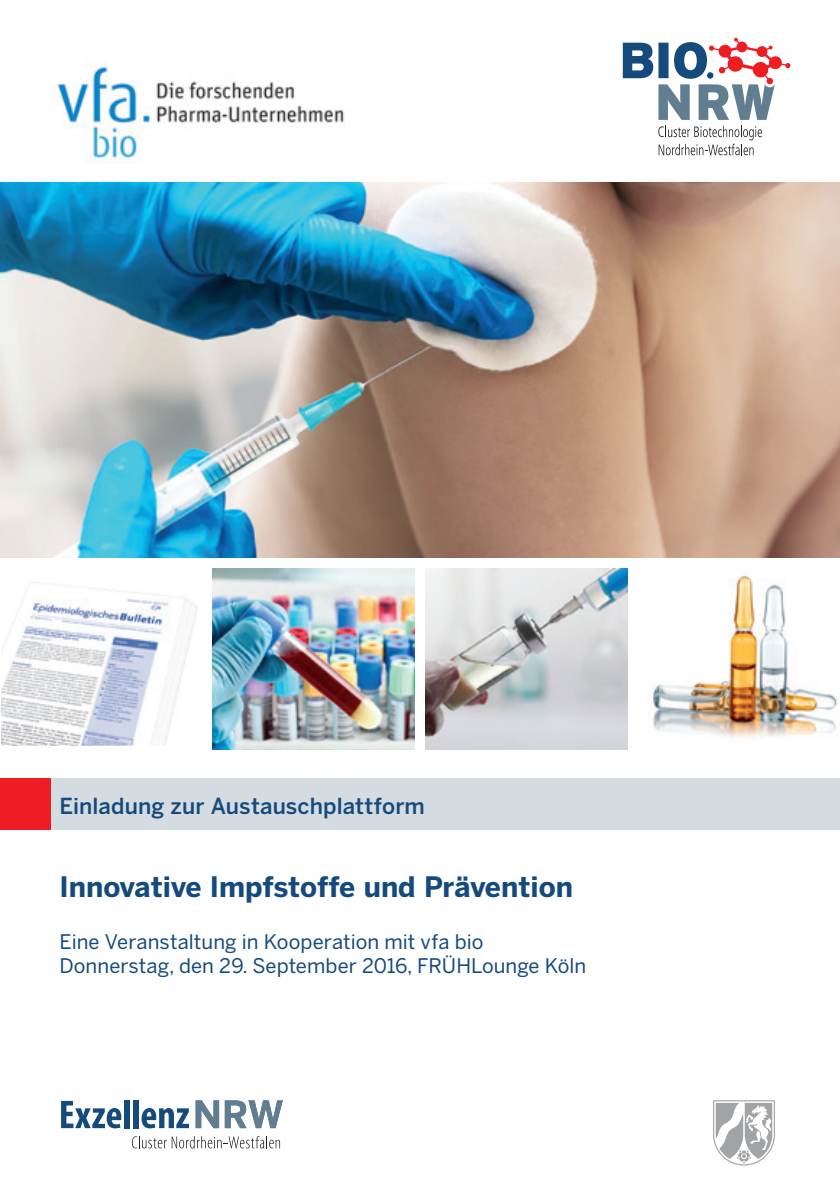
<style>
.page{position:relative;width:840px;height:1191px;background:#fff}
.page>*{position:absolute;margin:0;border:0;box-sizing:border-box;transform-origin:0 0}
.Fließtext{font:700 28px "Benton Sans";color:#144a7c}
.Fließtext-2{font:500 22px "Benton Sans";letter-spacing:.005em;color:#144a7c}
.Fließtext-3{font:20px "Benton Sans";letter-spacing:.005em;color:#144a7c}
</style>
<div class="page">
<svg style="left:195px;top:1100px;width:87px;height:28px"></svg>
<svg style="left:61px;top:1100px;width:60px;height:28px"></svg>
<div style="left:124px;top:1100px;width:6px;height:28px;background:#144a7c"></div>
<div style="left:133px;top:1100px;width:5px;height:28px;background:#144a7c"></div>
<svg style="left:141px;top:1108px;width:48px;height:20px"></svg>
<svg style="left:132px;top:1136px;width:148px;height:12px"></svg>
<svg style="left:713px;top:1100px;width:61px;height:65px"></svg>
<div style="left:0;top:779px;width:51px;height:51px;background:#ee1d23"></div>
<div style="left:51px;top:779px;width:788px;height:51px;background:#d5dce1"></div>
<svg style="left:622px;top:38px;width:168px;height:82px"></svg>
<svg style="left:658px;top:126px;width:103px;height:29px"></svg>
<img style="left:0;top:182px;width:839px;height:375px">
<img style="left:3px;top:582px;width:195px;height:162px">
<div style="left:0;top:564px;width:202px;height:183px;border:2px solid #fff"></div>
<img style="left:213px;top:568px;width:201px;height:181px">
<img style="left:425px;top:568px;width:201px;height:181px">
<img style="left:653px;top:575px;width:185px;height:164px">
<img style="left:54px;top:67px;width:291px;height:92px">
<p class="Fließtext-2" style="left:60px;top:792px;width:366px">Einladung zur Austauschplattform</p>
<p class="Fließtext" style="left:60px;top:870px;width:514px">Innovative Impfstoffe und Prävention</p>
<p class="Fließtext-3" style="left:60px;top:930px;width:425px">Eine Veranstaltung in Kooperation mit vfa bio</p>
<p class="Fließtext-3" style="left:60px;top:954px;width:528px">Donnerstag, den 29. September 2016, FRÜHLounge Köln</p>
</div>
